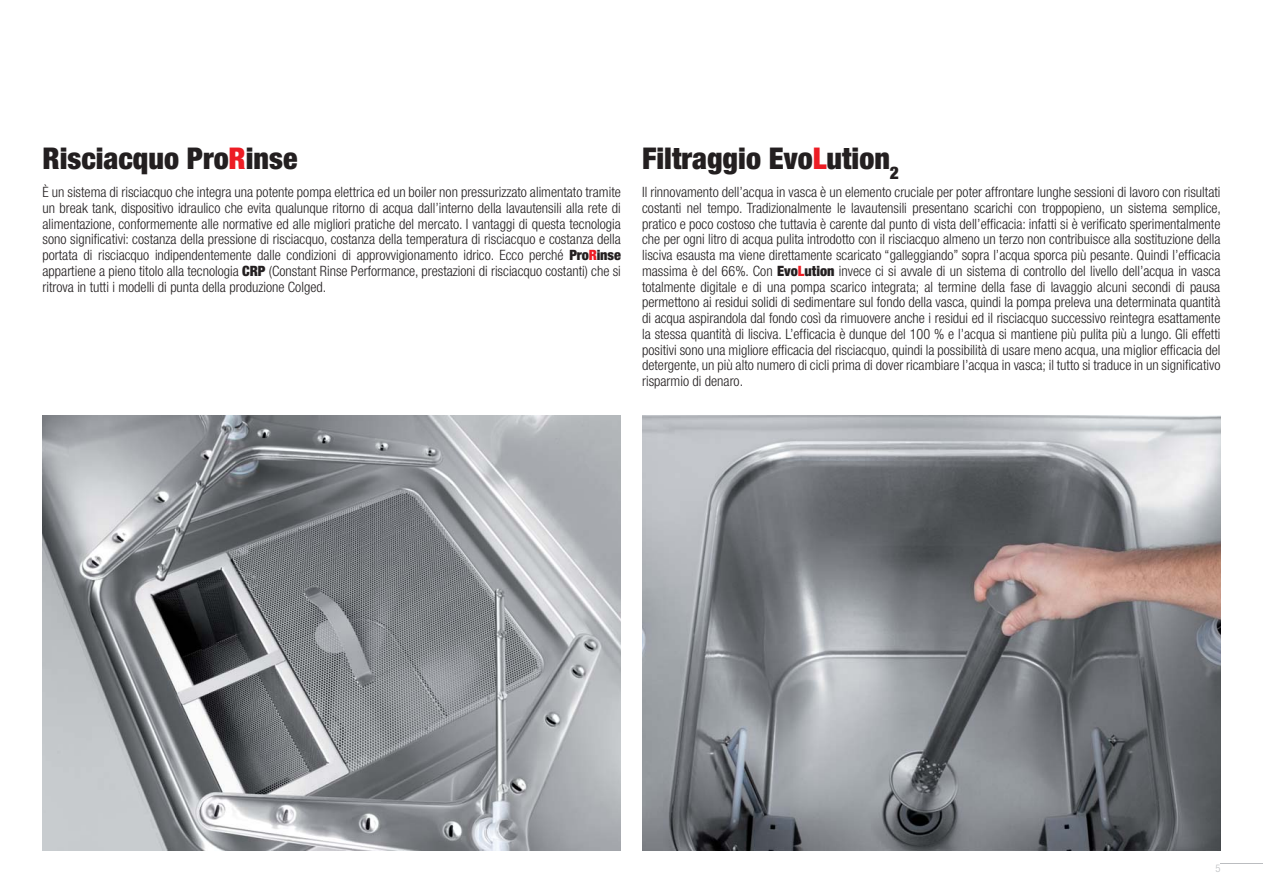
<style>
.page{position:relative;width:1263px;height:893px;background:#fff}
.page>*{position:absolute;margin:0;border:0;box-sizing:border-box;transform-origin:0 0}
.t1{font:900 condensed 30px "Helvetica Neue";color:#231f20}
.t2{font:300 condensed 14.25px/15.8px "Helvetica Neue";color:#231f20;text-align:justify}
.t3{font:300 condensed 10.5px "Helvetica Neue";color:#bbbdc0}
.s1{color:#ed1c24}
.s2{font-weight:900}
.s3{font-weight:900;color:#ed1c24}
</style>
<div class="page">
<hr style="left:1220px;top:863px;width:43px;height:1px;background:#bbbdc0">
<img style="left:43px;top:415px;width:578px;height:435px">
<img style="left:642px;top:415px;width:578px;height:435px">
<h1 class="t1" style="left:43px;top:147px;width:256px">Risciacquo Pro<span class="s1">R</span>inse</h1>
<h1 class="t1" style="left:642px;top:147px;width:258px">Filtraggio Evo<span class="s1">L</span>ution<sub>2</sub></h1>
<p class="t2" style="left:43px;top:185px;width:580px">È un sistema di risciacquo che integra una potente pompa elettrica ed un boiler non pressurizzato alimentato tramite un break tank, dispositivo idraulico che evita qualunque ritorno di acqua dall’interno della lavautensili alla rete di alimentazione, conformemente alle normative ed alle migliori pratiche del mercato. I vantaggi di questa tecnologia sono significativi: costanza della pressione di risciacquo, costanza della temperatura di risciacquo e costanza della portata di risciacquo indipendentemente dalle condizioni di approvvigionamento idrico. Ecco perché <span class="s2">Pro</span><span class="s3">R</span><span class="s2">inse </span>appartiene a pieno titolo alla tecnologia <span class="s2">CRP</span> (Constant Rinse Performance, prestazioni di risciacquo costanti) che si ritrova in tutti i modelli di punta della produzione Colged.</p>
<p class="t2" style="left:642px;top:185px;width:580px">Il rinnovamento dell’acqua in vasca è un elemento cruciale per poter affrontare lunghe sessioni di lavoro con risultati costanti nel tempo. Tradizionalmente le lavautensili presentano scarichi con troppopieno, un sistema semplice, pratico e poco costoso che tuttavia è carente dal punto di vista dell’efficacia: infatti si è verificato sperimentalmente che per ogni litro di acqua pulita introdotto con il risciacquo almeno un terzo non contribuisce alla sostituzione della lisciva esausta ma viene direttamente scaricato “galleggiando” sopra l’acqua sporca più pesante. Quindi l’efficacia massima è del 66%. Con <span class="s2">Evo</span><span class="s3">L</span><span class="s2">ution</span> invece ci si avvale di un sistema di controllo del livello dell’acqua in vasca totalmente digitale e di una pompa scarico integrata; al termine della fase di lavaggio alcuni secondi di pausa permettono ai residui solidi di sedimentare sul fondo della vasca, quindi la pompa preleva una determinata quantità di acqua aspirandola dal fondo così da rimuovere anche i residui ed il risciacquo successivo reintegra esattamente la stessa quantità di lisciva. L’efficacia è dunque del 100 % e l’acqua si mantiene più pulita più a lungo. Gli effetti positivi sono una migliore efficacia del risciacquo, quindi la possibilità di usare meno acqua, una miglior efficacia del detergente, un più alto numero di cicli prima di dover ricambiare l’acqua in vasca; il tutto si traduce in un significativo risparmio di denaro.</p>
<p class="t3" style="left:1215px;top:864px;width:7px">5</p>
</div>
